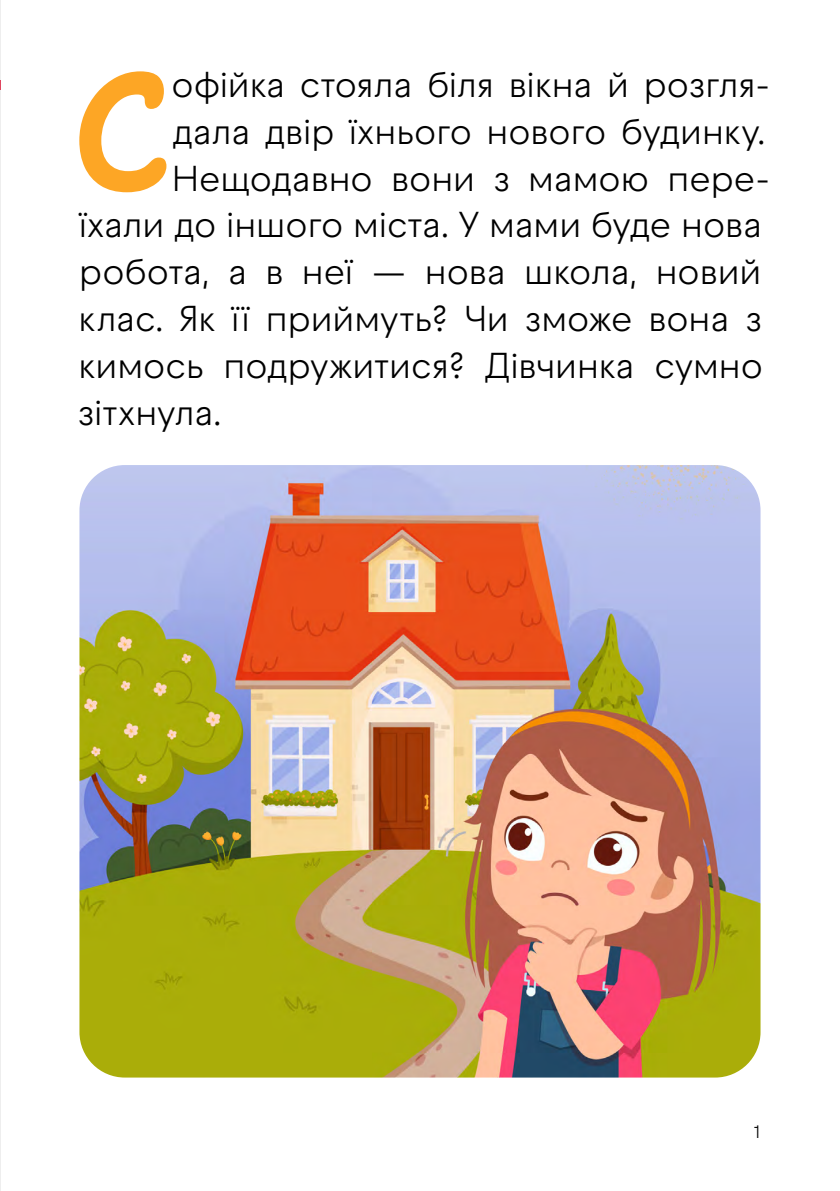
<style>
.page{position:relative;width:840px;height:1191px;background:#fff}
.page>*{position:absolute;margin:0;border:0;box-sizing:border-box;transform-origin:0 0}
.t1{font:600 167.6px "Shantell Sans";color:#fda625}
.t2{font:36px "Raptor V3 Premium";letter-spacing:-.02em;color:#000}
.t3{font:18px "Raptor V3 Premium";color:#000}
</style>
<div class="page">
<img style="left:79px;top:465px;width:681px;height:612px">
<hr style="left:0;top:0;width:1px;height:1191px;background:#000">
<h1 class="t1" style="left:71px;top:35px;width:104px">С</h1>
<p class="t2" style="left:171px;top:59px;width:600px">офійка стояла біля вікна й розгля-</p>
<p class="t2" style="left:172px;top:106px;width:595px">дала двір їхнього нового будинку.</p>
<p class="t2" style="left:172px;top:152px;width:599px">Нещодавно вони з мамою пере-</p>
<p class="t2" style="left:78px;top:199px;width:685px">їхали до іншого міста. У мами буде нова</p>
<p class="t2" style="left:79px;top:246px;width:684px">робота, а в неї — нова школа, новий</p>
<p class="t2" style="left:78px;top:293px;width:684px">клас. Як її приймуть? Чи зможе вона з</p>
<p class="t2" style="left:78px;top:340px;width:686px">кимось подружитися? Дівчинка сумно</p>
<p class="t2" style="left:77px;top:386px;width:146px">зітхнула.</p>
<p class="t3" style="left:753px;top:1119px;width:7px">1</p>
</div>
